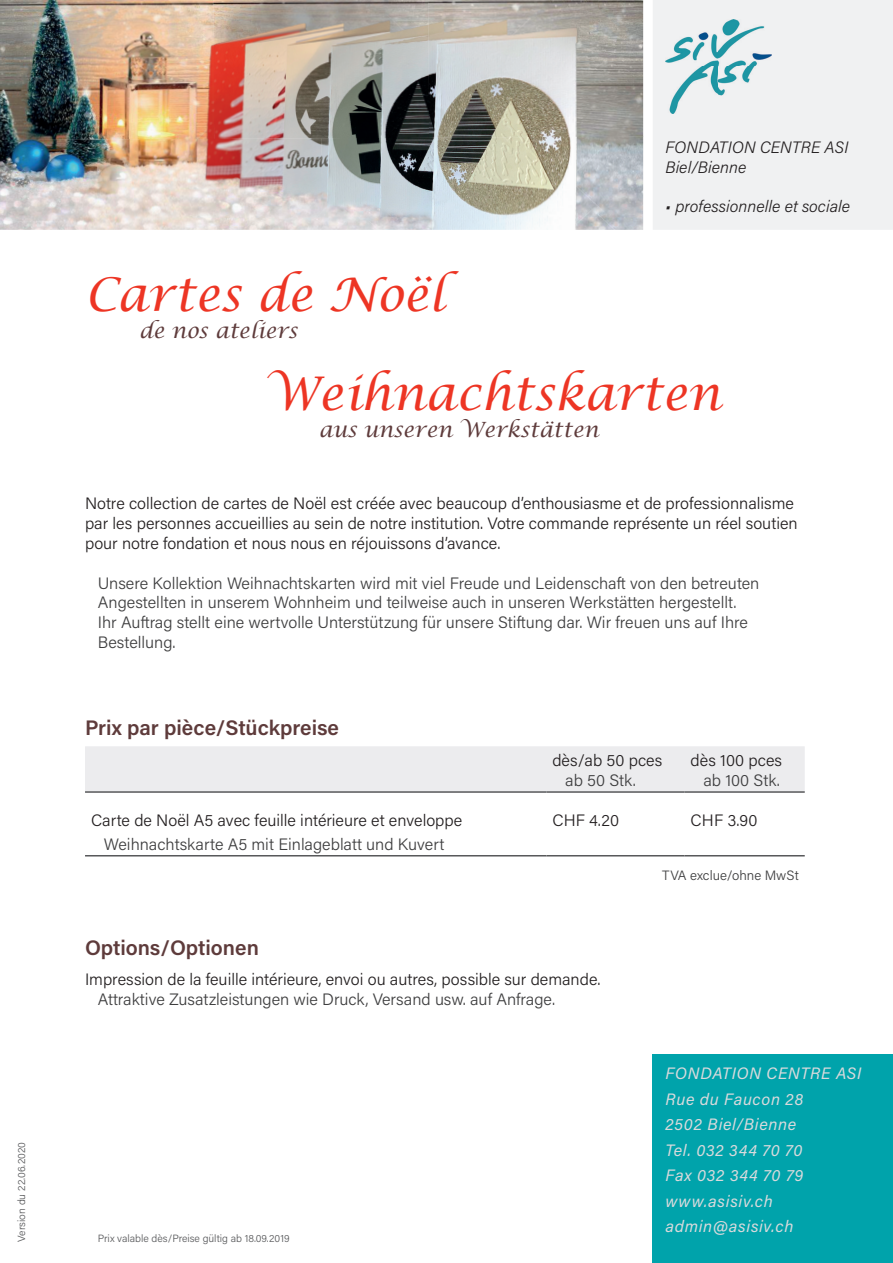
<style>
.page{position:relative;width:893px;height:1263px;background:#fff}
.page>*{position:absolute;margin:0;border:0;box-sizing:border-box;transform-origin:0 0}
.t1{font:italic 46.5px "Lucida Calligraphy";color:#ed3524}
.t2{font:600 21px "Acumin Pro";color:#5e3b3b}
.t3{font:italic 21px "Lucida Calligraphy";color:#5e3b3b}
.t4{font:300 16.5px/19.8px "Acumin Pro";color:#231f20}
.t5{font:300 16.5px/19.8px "Acumin Pro";color:#3e3e3f}
.t6{font:italic 16.5px/25.5px "Acumin Pro";letter-spacing:.04em;color:#d9dadc}
.t7{font:italic 300 16.5px/19.8px "Acumin Pro";letter-spacing:.005em;color:#231f20}
.t8{font:300 13.5px "Acumin Pro";color:#3e3e3f}
.t9{font:300 10.5px "Acumin Pro";color:#57585a}
</style>
<div class="page">
<div style="left:653px;top:0;width:240px;height:230px;background:#f0f1f2"></div>
<img style="left:0;top:0;width:428px;height:138px">
<img style="left:428px;top:0;width:215px;height:136px">
<img style="left:0;top:138px;width:321px;height:92px">
<img style="left:321px;top:136px;width:322px;height:94px">
<img style="left:665px;top:19px;width:107px;height:94px">
<div style="left:653px;top:1054px;width:240px;height:209px;background:#00a3ab"></div>
<div style="left:85px;top:746px;width:720px;height:45px;background:#ececee"></div>
<hr style="left:85px;top:791px;width:461px;height:2px;background:#57585a">
<hr style="left:546px;top:791px;width:139px;height:2px;background:#57585a">
<hr style="left:685px;top:791px;width:120px;height:2px;background:#57585a">
<hr style="left:85px;top:855px;width:461px;height:1px;background:#57585a">
<hr style="left:546px;top:855px;width:139px;height:1px;background:#57585a">
<hr style="left:685px;top:855px;width:120px;height:1px;background:#57585a">
<p class="t9" style="left:14px;top:1242px;width:101px;rotate:-90deg">Version du 22.06.2020</p>
<h1 class="t1" style="left:85px;top:267px;width:361px">Cartes de Noël</h1>
<p class="t3" style="left:139px;top:318px;width:160px">de nos ateliers</p>
<p class="t7" style="left:665px;top:137px;width:184px">FONDATION CENTRE ASI<br>Biel/Bienne</p>
<p class="t7" style="left:665px;top:196px;width:186px">• professionnelle et sociale</p>
<h1 class="t1" style="left:265px;top:366px;width:458px">Weihnachtskarten</h1>
<p class="t3" style="left:319px;top:417px;width:281px">aus unseren Werkstätten</p>
<p class="t4" style="left:85px;top:493px;width:714px">Notre collection de cartes de Noël est créée avec beaucoup d’enthousiasme et de professionnalisme par les personnes accueillies au sein de notre institution. Votre commande représente un réel soutien pour notre fondation et nous nous en réjouissons d’avance.</p>
<p class="t5" style="left:98px;top:572px;width:663px">Unsere Kollektion Weihnachtskarten wird mit viel Freude und Leidenschaft von den betreuten Angestellten in unserem Wohnheim und teilweise auch in unseren Werkstätten hergestellt.<br>Ihr Auftrag stellt eine wertvolle Unterstützung für unsere Stiftung dar. Wir freuen uns auf Ihre Bestellung.</p>
<p class="t2" style="left:85px;top:713px;width:255px">Prix par pièce/Stückpreise</p>
<p class="t4" style="left:552px;top:750px;width:112px">dès/ab 50 pces</p>
<p class="t5" style="left:565px;top:770px;width:72px">ab 50 Stk.</p>
<p class="t4" style="left:691px;top:750px;width:93px">dès 100 pces</p>
<p class="t5" style="left:703px;top:770px;width:78px">ab 100 Stk.</p>
<p class="t4" style="left:91px;top:809px;width:373px">Carte de Noël A5 avec feuille intérieure et enveloppe</p>
<p class="t4" style="left:552px;top:809px;width:68px">CHF 4.20</p>
<p class="t4" style="left:691px;top:809px;width:68px">CHF 3.90</p>
<p class="t5" style="left:104px;top:833px;width:342px">Weihnachtskarte A5 mit Einlageblatt und Kuvert</p>
<p class="t8" style="left:662px;top:866px;width:138px">TVA exclue/ohne MwSt</p>
<p class="t2" style="left:85px;top:933px;width:175px">Options/Optionen</p>
<p class="t4" style="left:85px;top:968px;width:517px">Impression de la feuille intérieure, envoi ou autres, possible sur demande.</p>
<p class="t5" style="left:98px;top:988px;width:459px">Attraktive Zusatzleistungen wie Druck, Versand usw. auf Anfrage.</p>
<p class="t9" style="left:98px;top:1231px;width:193px">Prix valable dès/Preise gültig ab 18.09.2019</p>
<p class="t6" style="left:665px;top:1060px;width:198px">FONDATION CENTRE ASI<br>Rue du Faucon 28<br>2502 Biel/Bienne<br>Tel. 032 344 70 70<br>Fax 032 344 70 79 www.asisiv.ch admin@asisiv.ch</p>
</div>
